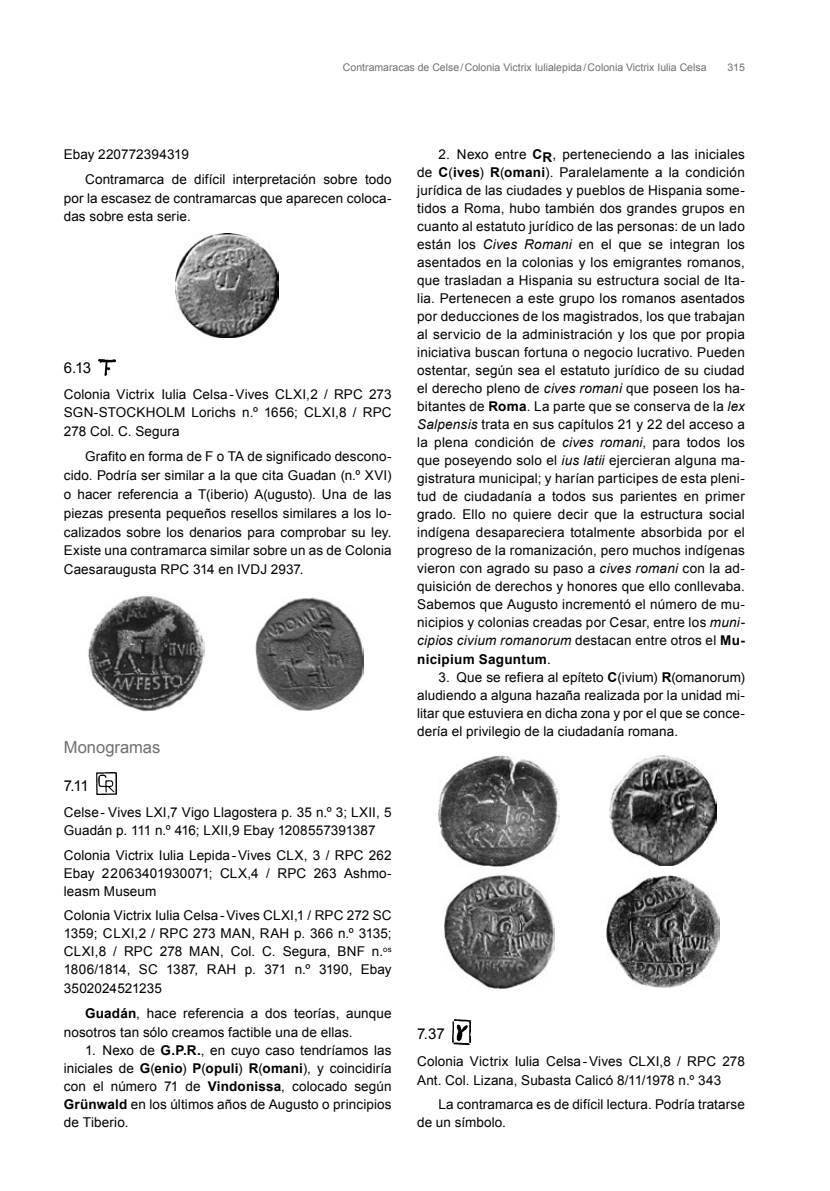
<style>
.page{position:relative;width:830px;height:1191px;background:#fff}
.page>*{position:absolute;margin:0;border:0;box-sizing:border-box;transform-origin:0 0}
.t1{font:16.5px "Arial";color:#706f6f}
.t2{font:15px "Arial";color:#000}
.t3{font:13.5px/18px "Arial";letter-spacing:.01em;color:#000;text-align:justify}
.t4{font:10.5px "Arial";color:#706f6f}
.s1{font-weight:700}
.s2{font-style:italic}
</style>
<div class="page">
<img style="left:175px;top:233px;width:103px;height:105px">
<img style="left:98px;top:359px;width:17px;height:16px">
<img style="left:88px;top:596px;width:116px;height:115px">
<img style="left:256px;top:597px;width:107px;height:113px">
<img style="left:96px;top:772px;width:20px;height:22px">
<img style="left:438px;top:755px;width:121px;height:111px">
<img style="left:609px;top:755px;width:106px;height:110px">
<img style="left:444px;top:875px;width:110px;height:113px">
<img style="left:606px;top:875px;width:112px;height:112px">
<img style="left:452px;top:1019px;width:18px;height:25px">
<p class="t4" style="left:343px;top:62px;width:365px">Contramaracas de Celse/Colonia Victrix Iulialepida/Colonia Victrix Iulia Celsa</p>
<p class="t4" style="left:727px;top:62px;width:19px">315</p>
<p class="t3" style="left:85px;top:141px;width:308px;line-height:25.2px;text-indent:-21px">Ebay 220772394319<br>Contramarca de difícil interpretación sobre todo</p>
<p class="t3" style="left:64px;top:189px;width:329px;line-height:18.8px">por la escasez de contramarcas que aparecen coloca&shy;das sobre esta serie.</p>
<p class="t2" style="left:64px;top:359px;width:29px">6.13</p>
<p class="t3" style="left:64px;top:385px;width:329px;line-height:18.5px">Colonia Victrix Iulia Celsa-Vives CLXI,2 / RPC 273<br>SGN-STOCKHOLM Lorichs n.º 1656; CLXI,8 / RPC 278 Col. C. Segura</p>
<p class="t3" style="left:64px;top:447px;width:329px;line-height:18.8px;text-indent:21px">Grafito en forma de F o TA de significado descono&shy;cido. Podría ser similar a la que cita Guadan (n.º XVI) o hacer referencia a T(iberio) A(ugusto). Una de las piezas presenta pequeños resellos similares a los lo&shy;calizados sobre los denarios para comprobar su ley.<br>Existe una contramarca similar sobre un as de Colonia Caesaraugusta RPC 314 en IVDJ 2937.</p>
<p class="t1" style="left:64px;top:737px;width:98px">Monogramas</p>
<p class="t2" style="left:64px;top:777px;width:26px">7.11</p>
<p class="t3" style="left:64px;top:803px;width:329px">Celse- Vives LXI,7 Vigo Llagostera p. 35 n.º 3; LXII, 5<br>Guadán p. 111 n.º 416; LXII,9 Ebay 1208557391387</p>
<p class="t3" style="left:64px;top:846px;width:329px">Colonia Victrix Iulia Lepida-Vives CLX, 3 / RPC 262<br>Ebay 22063401930071; CLX,4 / RPC 263 Ashmo&shy;leasm Museum</p>
<p class="t3" style="left:64px;top:906px;width:329px">Colonia Victrix Iulia Celsa-Vives CLXI,1 / RPC 272 SC 1359; CLXI,2 / RPC 273 MAN, RAH p. 366 n.º 3135; CLXI,8 / RPC 278 MAN, Col. C. Segura, BNF n.<sup>os </sup>1806/1814, SC 1387, RAH p. 371 n.º 3190, Ebay 3502024521235</p>
<p class="t3" style="left:64px;top:1004px;width:329px;line-height:18.8px;text-indent:21px"><span class="s1">Guadán</span>, hace referencia a dos teorías, aunque nosotros tan sólo creamos factible una de ellas.</p>
<p class="t3" style="left:64px;top:1041px;width:329px;text-indent:21px">1. Nexo de <span class="s1">G.P.R.</span>, en cuyo caso tendríamos las iniciales de <span class="s1">G</span>(<span class="s1">enio</span>) <span class="s1">P</span>(<span class="s1">opuli</span>) <span class="s1">R</span>(<span class="s1">omani</span>), y coincidiría con el número 71 de <span class="s1">Vindonissa</span>, colocado según <span class="s1">Grünwald</span> en los últimos años de Augusto o principios de Tiberio.</p>
<p class="t3" style="left:417px;top:145px;width:329px;text-indent:21px">2. Nexo entre <span class="s1">CR</span>, perteneciendo a las iniciales de <span class="s1">C</span>(<span class="s1">ives</span>) <span class="s1">R</span>(<span class="s1">omani</span>). Paralelamente a la condición jurídica de las ciudades y pueblos de Hispania some&shy;tidos a Roma, hubo también dos grandes grupos en cuanto al estatuto jurídico de las personas: de un lado están los <span class="s2">Cives Romani</span> en el que se integran los asentados en la colonias y los emigrantes romanos, que trasladan a Hispania su estructura social de Ita&shy;lia. Pertenecen a este grupo los romanos asentados por deducciones de los magistrados, los que trabajan al servicio de la administración y los que por propia iniciativa buscan fortuna o negocio lucrativo. Pueden ostentar, según sea el estatuto jurídico de su ciudad el derecho pleno de <span class="s2">cives romani</span> que poseen los ha&shy;bitantes de <span class="s1">Roma</span>. La parte que se conserva de la <span class="s2">lex Salpensis</span> trata en sus capítulos 21 y 22 del acceso a la plena condición de <span class="s2">cives romani</span>, para todos los que poseyendo solo el <span class="s2">ius latii</span> ejercieran alguna ma&shy;gistratura municipal; y harían participes de esta pleni&shy;tud de ciudadanía a todos sus parientes en primer grado. Ello no quiere decir que la estructura social indígena desapareciera totalmente absorbida por el progreso de la romanización, pero muchos indígenas vieron con agrado su paso a <span class="s2">cives romani</span> con la ad&shy;quisición de derechos y honores que ello conllevaba.<br>Sabemos que Augusto incrementó el número de mu&shy;nicipios y colonias creadas por Cesar, entre los <span class="s2">muni&shy;cipios civium romanorum</span> destacan entre otros el <span class="s1">Mu&shy;nicipium Saguntum</span>.</p>
<p class="t3" style="left:417px;top:668px;width:329px;text-indent:21px">3. Que se refiera al epíteto <span class="s1">C</span>(ivium) <span class="s1">R</span>(omanorum) aludiendo a alguna hazaña realizada por la unidad mi&shy;litar que estuviera en dicha zona y por el que se conce&shy;dería el privilegio de la ciudadanía romana.</p>
<p class="t2" style="left:417px;top:1025px;width:29px">7.37</p>
<p class="t3" style="left:417px;top:1052px;width:329px;line-height:18.8px">Colonia Victrix Iulia Celsa-Vives CLXI,8 / RPC 278<br>Ant. Col. Lizana, Subasta Calicó 8/11/1978 n.º 343</p>
<p class="t3" style="left:417px;top:1095px;width:329px;text-indent:21px">La contramarca es de difícil lectura. Podría tratarse de un símbolo.</p>
</div>
